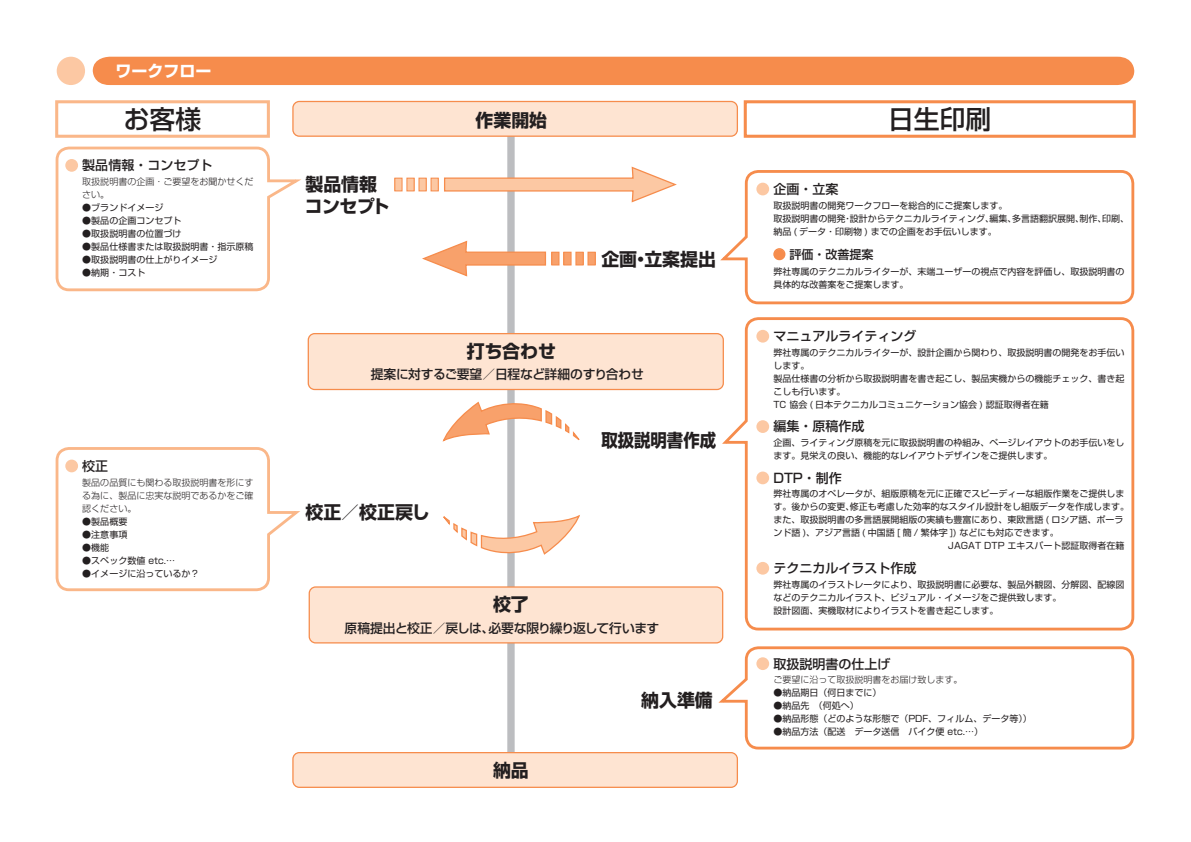
<style>
.page{position:relative;width:1191px;height:842px;background:#fff}
.page>*{position:absolute;margin:0;border:0;box-sizing:border-box;transform-origin:0 0}
.Sub_01{font:500 25.8px "Shin Go Pro";color:#231f20}
.t1{font:700 17.9px "Shin Go Pro";color:#231f20}
.t2{font:700 17.9px/21.5px "Shin Go Pro";letter-spacing:-.02em;color:#231f20}
.t3{font:700 17.9px "Shin Go Pro";color:#231f20;scale:.92 1}
.ノーマル{font:700 16px "Shin Go Pro";color:#fff}
.Sub_01-2{font:500 13px "Shin Go Pro";color:#231f20}
.t4{font:500 12.8px "Shin Go Pro";letter-spacing:-.035em;color:#231f20}
.t5{font:500 12.8px "Shin Go Pro";letter-spacing:-.015em;color:#231f20}
.sub_2{font:500 12px "Shin Go Pro";color:#231f20}
.ワークフロー本文{font:9px/13px "Shin Go Pro";color:#231f20}
.ワークフロー本文-2{font:300 9px/13px "Shin Go Pro";color:#231f20}
.s1{color:#f68c4c}
</style>
<div class="page">
<div style="left:57px;top:57px;width:28px;height:28px;background:#fcc8a3;border-radius:50%"></div>
<div style="left:93px;top:57px;width:1041px;height:28px;background:#f68c4c"></div>
<div style="left:507px;top:131px;width:7px;height:650px;background:#bcbdc0"></div>
<div style="left:308px;top:334px;width:415px;height:55px;background:#fee4d2;border-radius:6px"></div>
<div style="left:308px;top:333px;width:416px;height:57px;border:1px solid #f68c4c;border-radius:6px"></div>
<div style="left:293px;top:101px;width:444px;height:35px;background:#fee4d2;border-radius:6px"></div>
<div style="left:292px;top:101px;width:446px;height:36px;border:1px solid #f68c4c;border-radius:6px"></div>
<div style="left:293px;top:753px;width:444px;height:34px;background:#fee4d2;border-radius:6px"></div>
<div style="left:292px;top:752px;width:446px;height:36px;border:1px solid #f68c4c;border-radius:6px"></div>
<div style="left:309px;top:587px;width:413px;height:56px;background:#fee4d2;border-radius:6px"></div>
<div style="left:309px;top:586px;width:414px;height:57px;border:1px solid #f68c4c;border-radius:6px"></div>
<svg style="left:444px;top:166px;width:233px;height:37px"></svg>
<div style="left:431px;top:178px;width:7px;height:13px;background:#fcc8a3"></div>
<div style="left:430px;top:178px;width:9px;height:13px;border:1px solid #f68c4c"></div>
<div style="left:419px;top:178px;width:7px;height:13px;background:#fcc8a3"></div>
<div style="left:418px;top:178px;width:9px;height:13px;border:1px solid #f68c4c"></div>
<div style="left:407px;top:178px;width:7px;height:13px;background:#fcc8a3"></div>
<div style="left:406px;top:178px;width:8px;height:13px;border:1px solid #f68c4c"></div>
<div style="left:395px;top:178px;width:7px;height:13px;background:#fcc8a3"></div>
<div style="left:394px;top:178px;width:8px;height:13px;border:1px solid #f68c4c"></div>
<svg style="left:422px;top:240px;width:125px;height:37px"></svg>
<div style="left:552px;top:252px;width:7px;height:13px;background:#f8a16b"></div>
<div style="left:551px;top:252px;width:8px;height:13px;border:1px solid #f68c4c"></div>
<div style="left:564px;top:252px;width:7px;height:13px;background:#f8a16b"></div>
<div style="left:563px;top:252px;width:8px;height:13px;border:1px solid #f68c4c"></div>
<div style="left:576px;top:252px;width:7px;height:13px;background:#f8a16b"></div>
<div style="left:575px;top:252px;width:8px;height:13px;border:1px solid #f68c4c"></div>
<div style="left:588px;top:252px;width:7px;height:13px;background:#f8a16b"></div>
<div style="left:587px;top:252px;width:9px;height:13px;border:1px solid #f68c4c"></div>
<svg style="left:443px;top:515px;width:137px;height:45px"></svg>
<svg style="left:442px;top:396px;width:138px;height:46px"></svg>
<div style="left:55px;top:100px;width:215px;height:38px;border:3px solid #fab789"></div>
<svg style="left:720px;top:170px;width:415px;height:135px"></svg>
<svg style="left:718px;top:317px;width:417px;height:315px"></svg>
<svg style="left:55px;top:146px;width:246px;height:146px"></svg>
<svg style="left:55px;top:447px;width:245px;height:145px"></svg>
<svg style="left:718px;top:646px;width:417px;height:104px"></svg>
<div style="left:743px;top:100px;width:392px;height:38px;border:3px solid #f68c4c"></div>
<div style="left:65px;top:159px;width:13px;height:13px;background:#fcc8a3;border-radius:50%"></div>
<div style="left:65px;top:460px;width:13px;height:12px;background:#fcc8a3;border-radius:50%"></div>
<p class="ノーマル" style="left:115px;top:58px;width:97px">ワークフロー</p>
<p class="Sub_01" style="left:124px;top:98px;width:79px">お客様</p>
<p class="Sub_01-2" style="left:82px;top:155px;width:132px">製品情報・コンセプト</p>
<p class="ワークフロー本文-2" style="left:82px;top:174px;width:173px">取扱説明書の企画・ご要望をお聞かせください。</p>
<p class="ワークフロー本文" style="left:82px;top:200px;width:83px">●ブランドイメージ</p>
<p class="ワークフロー本文" style="left:82px;top:213px;width:101px">●製品の企画コンセプト</p>
<p class="ワークフロー本文" style="left:82px;top:226px;width:101px">●取扱説明書の位置づけ</p>
<p class="ワークフロー本文" style="left:82px;top:239px;width:173px">●製品仕様書または取扱説明書・指示原稿</p>
<p class="ワークフロー本文" style="left:82px;top:252px;width:137px">●取扱説明書の仕上がりイメージ</p>
<p class="ワークフロー本文" style="left:82px;top:265px;width:65px">●納期・コスト</p>
<p class="Sub_01-2" style="left:82px;top:455px;width:27px">校正</p>
<p class="ワークフロー本文-2" style="left:82px;top:474px;width:173px;text-align:justify">製品の品質にも関わる取扱説明書を形にする為に、製品に忠実な説明であるかをご確認ください。</p>
<p class="ワークフロー本文" style="left:82px;top:513px;width:46px">●製品概要</p>
<p class="ワークフロー本文" style="left:82px;top:526px;width:46px">●注意事項</p>
<p class="ワークフロー本文" style="left:82px;top:539px;width:28px">●機能</p>
<p class="ワークフロー本文" style="left:82px;top:552px;width:94px">●スペック数値 etc.…</p>
<p class="ワークフロー本文" style="left:82px;top:565px;width:119px">●イメージに沿っているか？</p>
<p class="t2" style="left:305px;top:172px;width:86px">製品情報コンセプト</p>
<p class="t1" style="left:475px;top:106px;width:73px">作業開始</p>
<p class="t1" style="left:467px;top:337px;width:91px">打ち合わせ</p>
<p class="t1" style="left:601px;top:245px;width:116px">企画・立案提出</p>
<p class="t5" style="left:371px;top:364px;width:275px">提案に対するご要望／日程など詳細のすり合わせ</p>
<p class="t1" style="left:305px;top:498px;width:126px">校正／校正戻し</p>
<p class="t3" style="left:601px;top:426px;width:126px">取扱説明書作成</p>
<p class="t1" style="left:493px;top:590px;width:37px">校了</p>
<p class="t4" style="left:344px;top:617px;width:316px">原稿提出と校正／戻しは、必要な限り繰り返して行います</p>
<p class="t1" style="left:493px;top:756px;width:37px">納品</p>
<p class="t1" style="left:641px;top:686px;width:73px">納入準備</p>
<p class="Sub_01" style="left:888px;top:98px;width:105px">日生印刷</p>
<p class="Sub_01-2" style="left:773px;top:178px;width:66px">企画・立案</p>
<p class="ワークフロー本文" style="left:773px;top:198px;width:235px">取扱説明書の開発ワークフローを総合的にご提案します。</p>
<p class="ワークフロー本文" style="left:773px;top:211px;width:357px">取扱説明書の開発・設計からテクニカルライティング、編集、多言語翻訳展開、制作、印刷、納品 ( データ・印刷物 ) までの企画をお手伝いします。</p>
<p class="sub_2" style="left:773px;top:244px;width:101px"><span class="s1">●</span> 評価・改善提案</p>
<p class="ワークフロー本文" style="left:773px;top:264px;width:352px">弊社専属のテクニカルライターが、末端ユーザーの視点で内容を評価し、取扱説明書の具体的な改善案をご提案します。</p>
<p class="Sub_01-2" style="left:773px;top:325px;width:144px">マニュアルライティング</p>
<p class="ワークフロー本文" style="left:773px;top:345px;width:352px">弊社専属のテクニカルライターが、設計企画から関わり、取扱説明書の開発をお手伝いします。</p>
<p class="ワークフロー本文" style="left:773px;top:371px;width:352px">製品仕様書の分析から取扱説明書を書き起こし、製品実機からの機能チェック、書き起こしも行います。</p>
<p class="ワークフロー本文" style="left:773px;top:397px;width:277px">TC 協会 ( 日本テクニカルコミュニケーション協会 ) 認証取得者在籍</p>
<p class="Sub_01-2" style="left:773px;top:416px;width:92px">編集・原稿作成</p>
<p class="ワークフロー本文" style="left:773px;top:435px;width:352px">企画、ライティング原稿を元に取扱説明書の枠組み、ページレイアウトのお手伝いをします。見栄えの良い、機能的なレイアウトデザインをご提供します。</p>
<p class="Sub_01-2" style="left:773px;top:467px;width:70px">DTP・制作</p>
<p class="ワークフロー本文" style="left:773px;top:486px;width:357px">弊社専属のオペレータが、組版原稿を元に正確でスピーディーな組版作業をご提供します。後からの変更、修正も考慮した効率的なスタイル設計をし組版データを作成します。</p>
<p class="ワークフロー本文" style="left:773px;top:512px;width:351px">また、取扱説明書の多言語展開組版の実績も豊富にあり、東欧言語 ( ロシア語、ポーランド語 )、アジア言語 ( 中国語 [ 簡 / 繁体字 ]) などにも対応できます。</p>
<p class="ワークフロー本文" style="left:948px;top:538px;width:178px">JAGAT DTP エキスパート認証取得者在籍</p>
<p class="Sub_01-2" style="left:773px;top:557px;width:144px">テクニカルイラスト作成</p>
<p class="ワークフロー本文" style="left:773px;top:577px;width:352px">弊社専属のイラストレータにより、取扱説明書に必要な、製品外観図、分解図、配線図などのテクニカルイラスト、ビジュアル・イメージをご提供致します。</p>
<p class="ワークフロー本文" style="left:773px;top:603px;width:226px">設計図面、実機取材によりイラストを書き起こします。</p>
<p class="Sub_01-2" style="left:773px;top:653px;width:118px">取扱説明書の仕上げ</p>
<p class="ワークフロー本文-2" style="left:773px;top:672px;width:190px">ご要望に沿って取扱説明書をお届け致します。</p>
<p class="ワークフロー本文" style="left:773px;top:685px;width:109px">●納品期日（何日までに）</p>
<p class="ワークフロー本文" style="left:773px;top:698px;width:87px">●納品先　（何処へ）</p>
<p class="ワークフロー本文" style="left:773px;top:711px;width:260px">●納品形態（どのような形態で（PDF、フィルム、データ等））</p>
<p class="ワークフロー本文" style="left:773px;top:724px;width:211px">●納品方法（配送　データ送信　バイク便 etc.…）</p>
</div>
